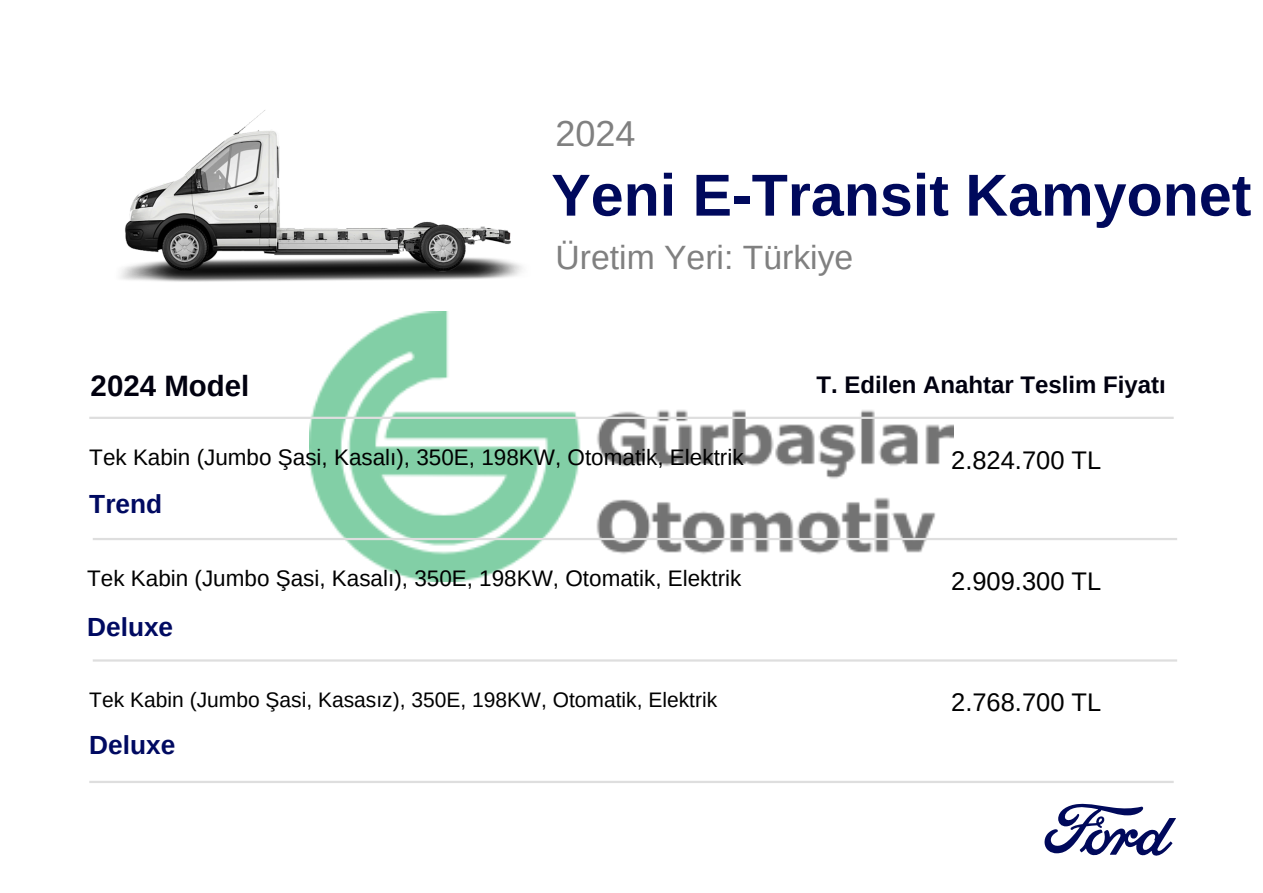
<style>
.page{position:relative;width:1263px;height:893px;background:#fff}
.page>*{position:absolute;margin:0;border:0;box-sizing:border-box;transform-origin:0 0}
.t1{font:700 59.18px "Arimo";color:#00095c}
.t2{font:36px "Arimo";color:#808080}
.t3{font:33.75px "Arimo";color:#808080}
.t4{font:700 29.47px "Arimo";color:#00000f}
.t5{font:700 26.25px "Arimo";color:#000a61}
.t6{font:25.5px "Arimo";color:#000}
.t7{font:700 24px "Arimo";color:#00000f}
.t8{font:22.5px "Arimo";color:#000}
.t9{font:21px "Arimo";color:#000}
</style>
<div class="page">
<img style="left:309px;top:311px;width:645px;height:271px">
<hr style="left:89px;top:417px;width:1085px;height:2px;background:#dedede">
<hr style="left:93px;top:538px;width:1084px;height:2px;background:#dedede">
<hr style="left:93px;top:659px;width:1084px;height:2px;background:#dedede">
<hr style="left:89px;top:781px;width:1085px;height:2px;background:#dedede">
<svg style="left:1044px;top:804px;width:132px;height:51px"></svg>
<img style="left:120px;top:110px;width:403px;height:172px">
<p class="t2" style="left:555px;top:114px;width:82px">2024</p>
<h2 class="t4" style="left:91px;top:369px;width:160px">2024 Model</h2>
<h2 class="t1" style="left:551px;top:162px;width:702px">Yeni E-Transit Kamyonet</h2>
<h1 class="t3" style="left:555px;top:238px;width:299px">Üretim Yeri: Türkiye</h1>
<h4 class="t7" style="left:816px;top:371px;width:351px">T. Edilen Anahtar Teslim Fiyatı</h4>
<p class="t8" style="left:89px;top:444px;width:656px">Tek Kabin (Jumbo Şasi, Kasalı), 350E, 198KW, Otomatik, Elektrik</p>
<h3 class="t5" style="left:89px;top:489px;width:74px">Trend</h3>
<p class="t8" style="left:87px;top:566px;width:656px">Tek Kabin (Jumbo Şasi, Kasalı), 350E, 198KW, Otomatik, Elektrik</p>
<h4 class="t5" style="left:87px;top:612px;width:88px">Deluxe</h4>
<p class="t9" style="left:89px;top:688px;width:629px">Tek Kabin (Jumbo Şasi, Kasasız), 350E, 198KW, Otomatik, Elektrik</p>
<h4 class="t5" style="left:89px;top:730px;width:88px">Deluxe</h4>
<h5 class="t6" style="left:951px;top:445px;width:152px">2.824.700 TL</h5>
<h5 class="t6" style="left:951px;top:567px;width:152px">2.909.300 TL</h5>
<h5 class="t6" style="left:951px;top:688px;width:152px">2.768.700 TL</h5>
</div>
